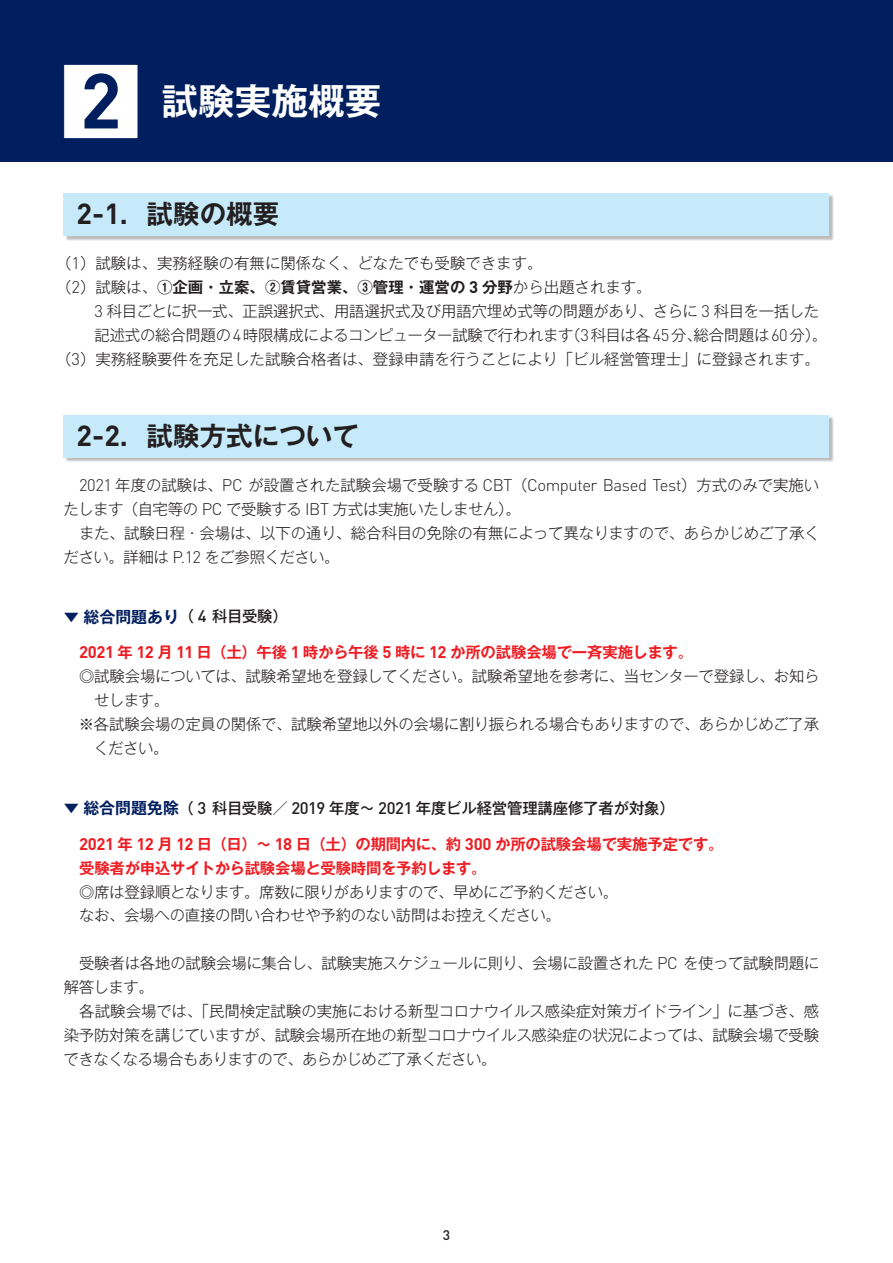
<style>
.page{position:relative;width:893px;height:1263px;background:#fff}
.page>*{position:absolute;margin:0;border:0;box-sizing:border-box;transform-origin:0 0}
.t1{font:700 36.6px "Gothic MB101 Pr 6 De";color:#fff}
.t2{font:700 26.55px "Gothic MB101 Pr 6 De";color:#231f20}
.t3{font:700 15.9px "Gothic MB101 Pr 6 De";color:#011e5e}
.t4{font:300 15.45px/23.9px "Gothic MB101 Pr 6";letter-spacing:-.015em;color:#231f20}
.t5{font:700 15.45px/23.9px "Gothic MB101 Pr 6 De";letter-spacing:-.015em;color:#ee1d23}
.t6{font:500 15.45px "Gothic MB101 Pr 6";letter-spacing:-.01em;color:#231f20}
.t7{font:700 15.45px "Gothic MB101 Pr 6 De";color:#231f20}
.t8{font:300 15.45px "Gothic MB101 Pr 6";color:#011e5e}
.t9{font:500 13.8px "DIN";color:#231f20}
.s1{font-family:"DIN";font-size:76.65px;color:#011e5e}
.s2{font-family:"DIN";font-size:28.65px}
.s3{font-family:"DIN";font-size:16.65px}
.s4{font-family:"Gothic MB101 Pr 6";font-weight:300}
.s5{font-family:"DIN";font-weight:300;font-size:16.65px}
.s6{font-family:"Gothic MB101 Pr 6";font-weight:500;font-size:15.45px;color:#231f20}
.s7{font-family:"DIN";font-weight:500;font-size:16.65px;color:#231f20}
.s8{font-family:"Gothic MB101 Pr 6 De";font-weight:700;font-size:15.9px;color:#011e5e}
</style>
<div class="page">
<div style="left:0;top:0;width:893px;height:161px;background:#011e5e"></div>
<div style="left:63px;top:64px;width:76px;height:75px;background:#fff;border:1px solid #011e5e"></div>
<div style="left:65px;top:194px;width:769px;height:47px;background:#231f20;opacity:.3"></div>
<div style="left:64px;top:193px;width:765px;height:43px;background:#c6eafa"></div>
<div style="left:65px;top:416px;width:769px;height:46px;background:#231f20;opacity:.3"></div>
<div style="left:64px;top:415px;width:765px;height:42px;background:#c6eafa"></div>
<h1 class="t1" style="left:80px;top:71px;width:303px"><span class="s1">2</span> 試験実施概要</h1>
<h2 class="t2" style="left:77px;top:192px;width:204px"><span class="s2">2-1</span>．試験の概要</h2>
<p class="t4" style="left:56px;top:250px;width:488px">（<span class="s3">1</span>）試験は、実務経験の有無に関係なく、どなたでも受験できます。</p>
<p class="t7" style="left:56px;top:275px;width:597px"><span class="s4">（</span><span class="s5">2</span><span class="s4">）試験は、</span>①企画･立案、②賃貸営業、③管理･運営の <span class="s3">3</span> 分野<span class="s4">から出題されます。</span></p>
<p class="t4" style="left:64px;top:298px;width:757px">　　 <span class="s3">3</span> 科目ごとに択一式、正誤選択式、用語選択式及び用語穴埋め式等の問題があり、さらに <span class="s3">3</span> 科目を一括した</p>
<p class="t4" style="left:95px;top:322px;width:734px">記述式の総合問題の<span class="s3">4</span>時限構成によるコンピューター試験で行われます（<span class="s3">3</span>科目は各<span class="s3">45</span>分、総合問題は<span class="s3">60</span>分）。</p>
<p class="t4" style="left:56px;top:346px;width:765px">（<span class="s3">3</span>）実務経験要件を充足した試験合格者は、登録申請を行うことにより「ビル経営管理士」に登録されます。</p>
<h2 class="t2" style="left:77px;top:413px;width:284px"><span class="s2">2-2</span>．試験方式について</h2>
<p class="t4" style="left:64px;top:472px;width:758px;text-indent:15px"><span class="s3">2021</span> 年度の試験は、<span class="s3">PC</span> が設置された試験会場で受験する <span class="s3">CBT</span>（<span class="s3">Computer Based Test</span>）方式のみで実施いたします（自宅等の <span class="s3">PC</span> で受験する <span class="s3">IBT</span> 方式は実施いたしません）。<br>　また、試験日程・会場は、以下の通り、総合科目の免除の有無によって異なりますので、あらかじめご了承ください。詳細は <span class="s3">P.12</span> をご参照ください。</p>
<p class="t8" style="left:79px;top:629px;width:17px;rotate:-180deg">▲</p>
<p class="t3" style="left:83px;top:603px;width:206px">総合問題あり<span class="s6">（</span> <span class="s7">4</span> <span class="s6">科目受験）</span></p>
<p class="t5" style="left:79px;top:640px;width:616px"><span class="s3">2021</span> 年 <span class="s3">12</span> 月 <span class="s3">11</span> 日（土）午後 <span class="s3">1</span> 時から午後 <span class="s3">5</span> 時に <span class="s3">12</span> か所の試験会場で一斉実施します。</p>
<p class="t4" style="left:64px;top:663px;width:757px">　◎試験会場については、試験希望地を登録してください。試験希望地を参考に、当センターで登録し、お知ら</p>
<p class="t4" style="left:94px;top:687px;width:76px">せします。</p>
<p class="t4" style="left:64px;top:711px;width:757px">　※各試験会場の定員の関係で、試験希望地以外の会場に割り振られる場合もありますので、あらかじめご了承</p>
<p class="t4" style="left:93px;top:735px;width:77px">ください。</p>
<p class="t8" style="left:79px;top:821px;width:17px;rotate:-180deg">▲</p>
<p class="t6" style="left:83px;top:795px;width:593px"><span class="s8">総合問題免除</span>（ <span class="s3">3</span> 科目受験／ <span class="s3">2019</span> 年度～ <span class="s3">2021</span> 年度ビル経営管理講座修了者が対象）</p>
<p class="t5" style="left:64px;top:831px;width:661px;text-indent:15px"><span class="s3">2021</span> 年 <span class="s3">12</span> 月 <span class="s3">12</span> 日（日）～ <span class="s3">18</span> 日（土）の期間内に、約 <span class="s3">300</span> か所の試験会場で実施予定です。　受験者が申込サイトから試験会場と受験時間を予約します。</p>
<p class="t4" style="left:64px;top:878px;width:556px">　◎席は登録順となります。席数に限りがありますので、早めにご予約ください。　なお、会場への直接の問い合わせや予約のない訪問はお控えください。</p>
<p class="t4" style="left:64px;top:950px;width:757px">　受験者は各地の試験会場に集合し、試験実施スケジュールに則り、会場に設置された <span class="s3">PC</span> を使って試験問題に解答します。<br>　各試験会場では、「民間検定試験の実施における新型コロナウイルス感染症対策ガイドライン」に基づき、感染予防対策を講じていますが、試験会場所在地の新型コロナウイルス感染症の状況によっては、試験会場で受験できなくなる場合もありますので、あらかじめご了承ください。</p>
<p class="t9" style="left:443px;top:1226px;width:9px">3</p>
</div>
